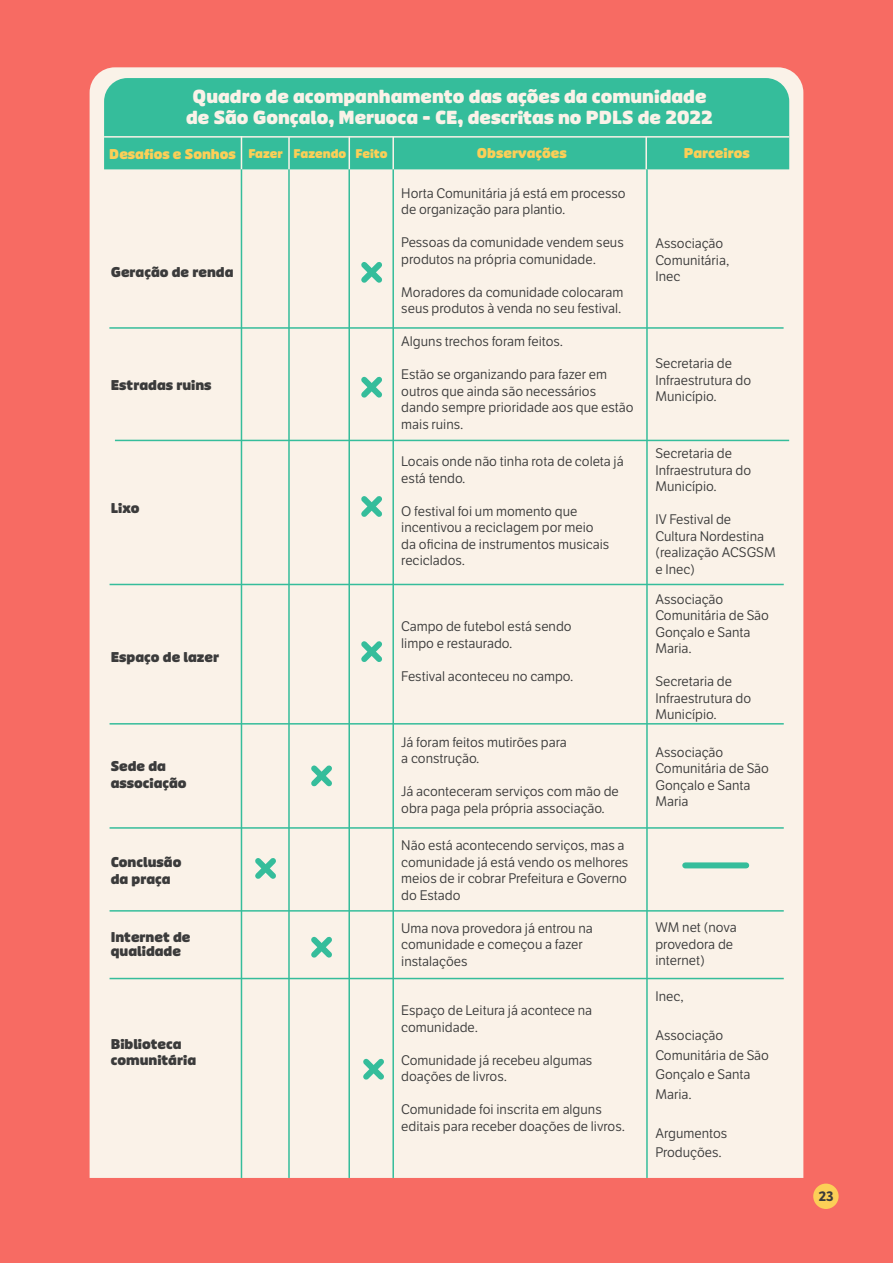
<style>
.page{position:relative;width:893px;height:1263px;background:#f76b63}
.page>*{position:absolute;margin:0;border:0;box-sizing:border-box;transform-origin:0 0}
.t1{font:18px "Pinup";color:#faf2e8}
.t2{font:13.5px/16.5px "LFT Etica";color:#3b3b3b}
.t3{font:13.5px/16.5px "Pinup";color:#3b3b3b}
.t4{font:13.5px "Pinup";color:#fccf57}
.t5{font:700 13.5px "LFT Etica";color:#3b3b3b}
.t6{font:12px "Pinup";color:#fccf57}
</style>
<div class="page">
<div style="left:813px;top:1183px;width:26px;height:26px;background:#fccf57;border-radius:50%"></div>
<div style="left:90px;top:67px;width:713px;height:1111px;background:#faf2e8"></div>
<div style="left:104px;top:78px;width:685px;height:91px;background:#35bd9b"></div>
<hr style="left:645px;top:137px;width:2px;height:32px;background:#faf2e8">
<hr style="left:104px;top:136px;width:685px;height:2px;background:#faf2e8">
<hr style="left:109px;top:327px;width:675px;height:2px;background:#35bd9b">
<hr style="left:115px;top:440px;width:674px;height:1px;background:#35bd9b">
<hr style="left:110px;top:584px;width:674px;height:1px;background:#35bd9b">
<hr style="left:110px;top:723px;width:674px;height:1px;background:#35bd9b">
<hr style="left:110px;top:827px;width:674px;height:2px;background:#35bd9b">
<hr style="left:110px;top:910px;width:674px;height:1px;background:#35bd9b">
<hr style="left:110px;top:978px;width:674px;height:1px;background:#35bd9b">
<hr style="left:241px;top:136px;width:1px;height:33px;background:#faf2e8">
<hr style="left:288px;top:137px;width:2px;height:32px;background:#faf2e8">
<hr style="left:349px;top:136px;width:1px;height:33px;background:#faf2e8">
<hr style="left:392px;top:137px;width:2px;height:32px;background:#faf2e8">
<hr style="left:241px;top:169px;width:1px;height:1009px;background:#35bd9b">
<hr style="left:288px;top:169px;width:2px;height:1009px;background:#35bd9b">
<hr style="left:348px;top:169px;width:2px;height:1009px;background:#35bd9b">
<hr style="left:392px;top:169px;width:2px;height:1009px;background:#35bd9b">
<hr style="left:646px;top:169px;width:2px;height:1009px;background:#35bd9b">
<svg style="left:356px;top:256px;width:32px;height:32px"></svg>
<svg style="left:356px;top:371px;width:32px;height:32px"></svg>
<svg style="left:356px;top:490px;width:32px;height:32px"></svg>
<svg style="left:356px;top:636px;width:32px;height:31px"></svg>
<svg style="left:250px;top:852px;width:31px;height:32px"></svg>
<svg style="left:306px;top:931px;width:31px;height:32px"></svg>
<svg style="left:358px;top:1053px;width:31px;height:32px"></svg>
<svg style="left:306px;top:760px;width:31px;height:32px"></svg>
<div style="left:685px;top:862px;width:61px;height:6px;background:#35bd9b"></div>
<p class="t1" style="left:193px;top:86px;width:515px">Quadro de acompanhamento das ações da comunidade</p>
<p class="t1" style="left:186px;top:107px;width:528px">de São Gonçalo, Meruoca - CE, descritas no PDLS de 2022</p>
<p class="t4" style="left:109px;top:146px;width:128px">Desafios e Sonhos</p>
<p class="t6" style="left:248px;top:146px;width:36px">Fazer</p>
<p class="t6" style="left:294px;top:146px;width:54px">Fazendo</p>
<p class="t6" style="left:356px;top:146px;width:34px">Feito</p>
<p class="t4" style="left:477px;top:145px;width:91px">Observações</p>
<p class="t4" style="left:684px;top:145px;width:67px">Parceiros</p>
<p class="t3" style="left:111px;top:265px;width:124px">Geração de renda</p>
<p class="t3" style="left:111px;top:377px;width:102px">Estradas ruins</p>
<p class="t3" style="left:111px;top:500px;width:30px">Lixo</p>
<p class="t3" style="left:111px;top:649px;width:110px">Espaço de lazer</p>
<p class="t3" style="left:111px;top:758px;width:77px">Sede da associação</p>
<p class="t3" style="left:111px;top:854px;width:72px">Conclusão</p>
<p class="t3" style="left:111px;top:871px;width:61px">da praça</p>
<p class="t3" style="left:111px;top:931px;width:81px;line-height:13.5px">Internet de qualidade</p>
<p class="t3" style="left:111px;top:1036px;width:87px">Biblioteca comunitária</p>
<p class="t2" style="left:401px;top:185px;width:226px">Horta Comunitária já está em processo de organização para plantio.</p>
<p class="t2" style="left:401px;top:235px;width:224px">Pessoas da comunidade vendem seus produtos na própria comunidade.</p>
<p class="t2" style="left:401px;top:284px;width:224px">Moradores da comunidade colocaram seus produtos à venda no seu festival.</p>
<p class="t2" style="left:401px;top:334px;width:163px">Alguns trechos foram feitos.</p>
<p class="t2" style="left:401px;top:367px;width:234px">Estão se organizando para fazer em outros que ainda são necessários dando sempre prioridade aos que estão mais ruins.</p>
<p class="t2" style="left:401px;top:454px;width:224px">Locais onde não tinha rota de coleta já está tendo.</p>
<p class="t2" style="left:401px;top:503px;width:210px">O festival foi um momento que incentivou a reciclagem por meio da oficina de instrumentos musicais reciclados.</p>
<p class="t2" style="left:401px;top:619px;width:172px">Campo de futebol está sendo</p>
<p class="t2" style="left:401px;top:635px;width:113px">limpo e restaurado.</p>
<p class="t2" style="left:401px;top:668px;width:174px">Festival aconteceu no campo.</p>
<p class="t2" style="left:401px;top:734px;width:167px">Já foram feitos mutirões para</p>
<p class="t2" style="left:401px;top:751px;width:80px">a construção.</p>
<p class="t2" style="left:401px;top:784px;width:219px">Já aconteceram serviços com mão de obra paga pela própria associação.</p>
<p class="t2" style="left:401px;top:838px;width:229px">Não está acontecendo serviços, mas a comunidade já está vendo os melhores meios de ir cobrar Prefeitura e Governo do Estado</p>
<p class="t2" style="left:401px;top:920px;width:193px">Uma nova provedora já entrou na comunidade e começou a fazer instalações</p>
<p class="t2" style="left:401px;top:1003px;width:192px">Espaço de Leitura já acontece na comunidade.</p>
<p class="t2" style="left:401px;top:1052px;width:193px">Comunidade já recebeu algumas doações de livros.</p>
<p class="t2" style="left:401px;top:1102px;width:225px">Comunidade foi inscrita em alguns editais para receber doações de livros.</p>
<p class="t2" style="left:655px;top:235px;width:75px">Associação<br>Comunitária,</p>
<p class="t2" style="left:655px;top:268px;width:27px">Inec</p>
<p class="t2" style="left:655px;top:355px;width:97px">Secretaria de<br>Infraestrutura do<br>Município.</p>
<p class="t2" style="left:655px;top:445px;width:97px">Secretaria de<br>Infraestrutura do<br>Município.</p>
<p class="t2" style="left:655px;top:511px;width:122px">IV Festival de<br>Cultura Nordestina (realização ACSGSM e Inec)</p>
<p class="t2" style="left:655px;top:591px;width:115px">Associação<br>Comunitária de São<br>Gonçalo e Santa<br>Maria.</p>
<p class="t2" style="left:655px;top:673px;width:97px">Secretaria de<br>Infraestrutura do<br>Município.</p>
<p class="t2" style="left:655px;top:744px;width:115px">Associação<br>Comunitária de São<br>Gonçalo e Santa<br>Maria</p>
<p class="t2" style="left:655px;top:919px;width:83px">WM net (nova provedora de internet)</p>
<p class="t2" style="left:655px;top:988px;width:30px">Inec,</p>
<p class="t2" style="left:655px;top:1026px;width:115px;line-height:19.5px">Associação<br>Comunitária de São<br>Gonçalo e Santa<br>Maria.</p>
<p class="t2" style="left:655px;top:1123px;width:73px;line-height:19.5px">Argumentos<br>Produções.</p>
<p class="t5" style="left:819px;top:1188px;width:16px">23</p>
</div>
